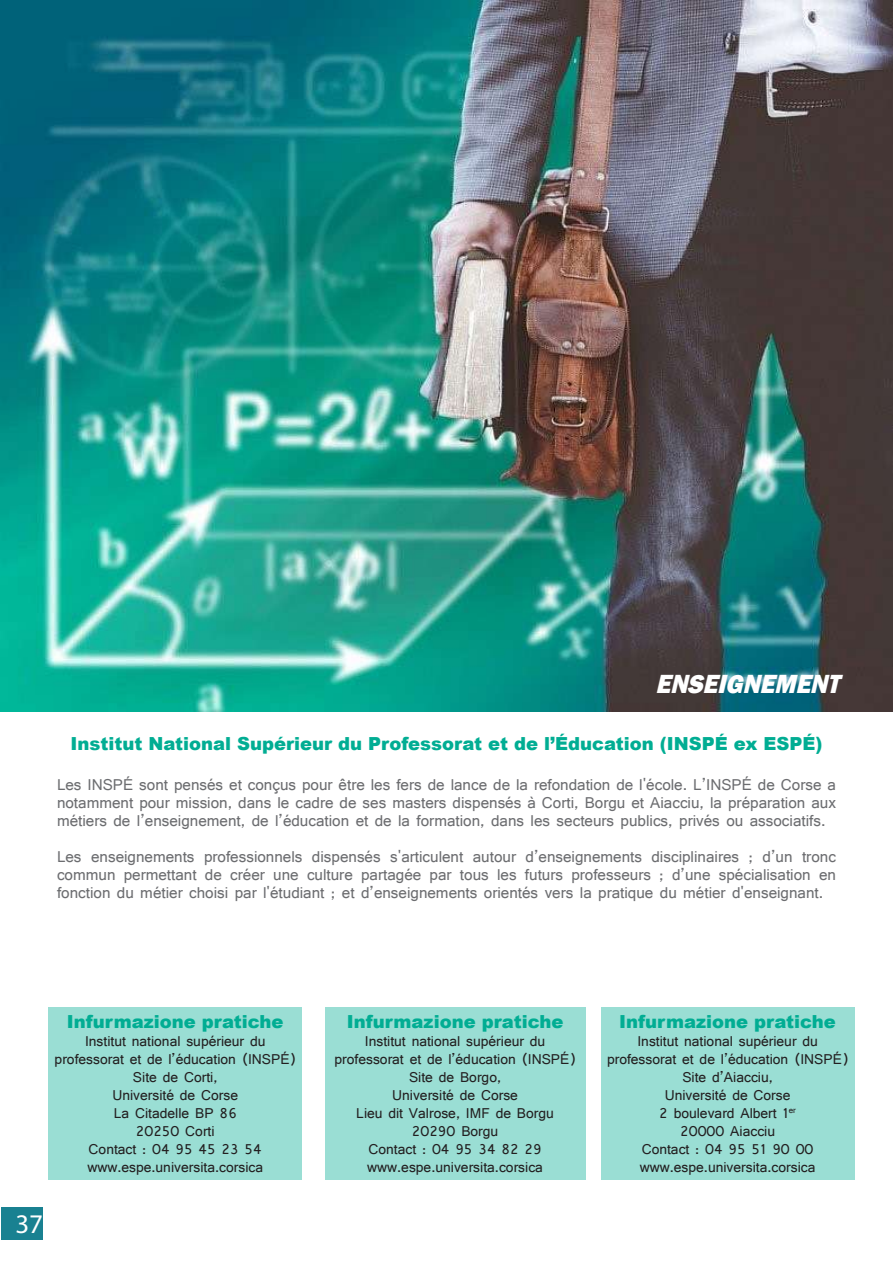
<style>
.page{position:relative;width:893px;height:1263px;background:#fff}
.page>*{position:absolute;margin:0;border:0;box-sizing:border-box;transform-origin:0 0}
.t1{font:italic 800 27px "Franklin Gothic";color:#fff;scale:.93 1}
.t2{font:27px "Myriad Pro";color:#fff}
.t3{font:900 18px "Arial";color:#01ad93}
.t4{font:16.5px/18px "Shruti";color:#6c6d70;text-align:justify}
.t5{font:15px/18px "Shruti";color:#231f20;text-align:center}
</style>
<div class="page">
<div style="left:2px;top:1206px;width:41px;height:33px;background:#198191"></div>
<img style="left:0;top:0;width:893px;height:711px">
<div style="left:49px;top:1008px;width:253px;height:172px;background:#9aded4"></div>
<div style="left:325px;top:1008px;width:260px;height:172px;background:#9aded4"></div>
<div style="left:601px;top:1008px;width:253px;height:172px;background:#9aded4"></div>
<h1 class="t1" style="left:655px;top:666px;width:208px">ENSEIGNEMENT</h1>
<p class="t3" style="left:70px;top:731px;width:753px">Institut National Supérieur du Professorat et de l’Éducation (INSPÉ ex ESPÉ)</p>
<p class="t4" style="left:57px;top:775px;width:780px">Les INSPÉ sont pensés et conçus pour être les fers de lance de la refondation de l'école. L’INSPÉ de Corse a notamment pour mission, dans le cadre de ses masters dispensés à Corti, Borgu et Aiacciu, la préparation aux métiers de l’enseignement, de l’éducation et de la formation, dans les secteurs publics, privés ou associatifs.</p>
<p class="t4" style="left:57px;top:847px;width:780px">Les enseignements professionnels dispensés s'articulent autour d’enseignements disciplinaires ; d’un tronc commun permettant de créer une culture partagée par tous les futurs professeurs ; d’une spécialisation en fonction du métier choisi par l'étudiant ; et d’enseignements orientés vers la pratique du métier d'enseignant.</p>
<p class="t3" style="left:67px;top:1009px;width:218px">Infurmazione pratiche</p>
<p class="t5" style="left:55px;top:1032px;width:243px">Institut national supérieur du professorat et de l’éducation (INSPÉ)<br>Site de Corti,<br>Université de Corse<br>La Citadelle BP 86<br>20250 Corti<br>Contact : 04 95 45 23 54 www.espe.universita.corsica</p>
<h1 class="t2" style="left:15px;top:1207px;width:29px">37</h1>
<p class="t3" style="left:347px;top:1009px;width:218px">Infurmazione pratiche</p>
<p class="t5" style="left:334px;top:1032px;width:243px">Institut national supérieur du professorat et de l’éducation (INSPÉ)<br>Site de Borgo,<br>Université de Corse<br>Lieu dit Valrose, IMF de Borgu<br>20290 Borgu<br>Contact : 04 95 34 82 29 www.espe.universita.corsica</p>
<p class="t3" style="left:619px;top:1009px;width:218px">Infurmazione pratiche</p>
<p class="t5" style="left:607px;top:1032px;width:243px">Institut national supérieur du professorat et de l’éducation (INSPÉ)<br>Site d’Aiacciu,<br>Université de Corse<br>2 boulevard Albert 1<sup>er<br></sup>20000 Aiacciu<br>Contact : 04 95 51 90 00 www.espe.universita.corsica</p>
</div>
